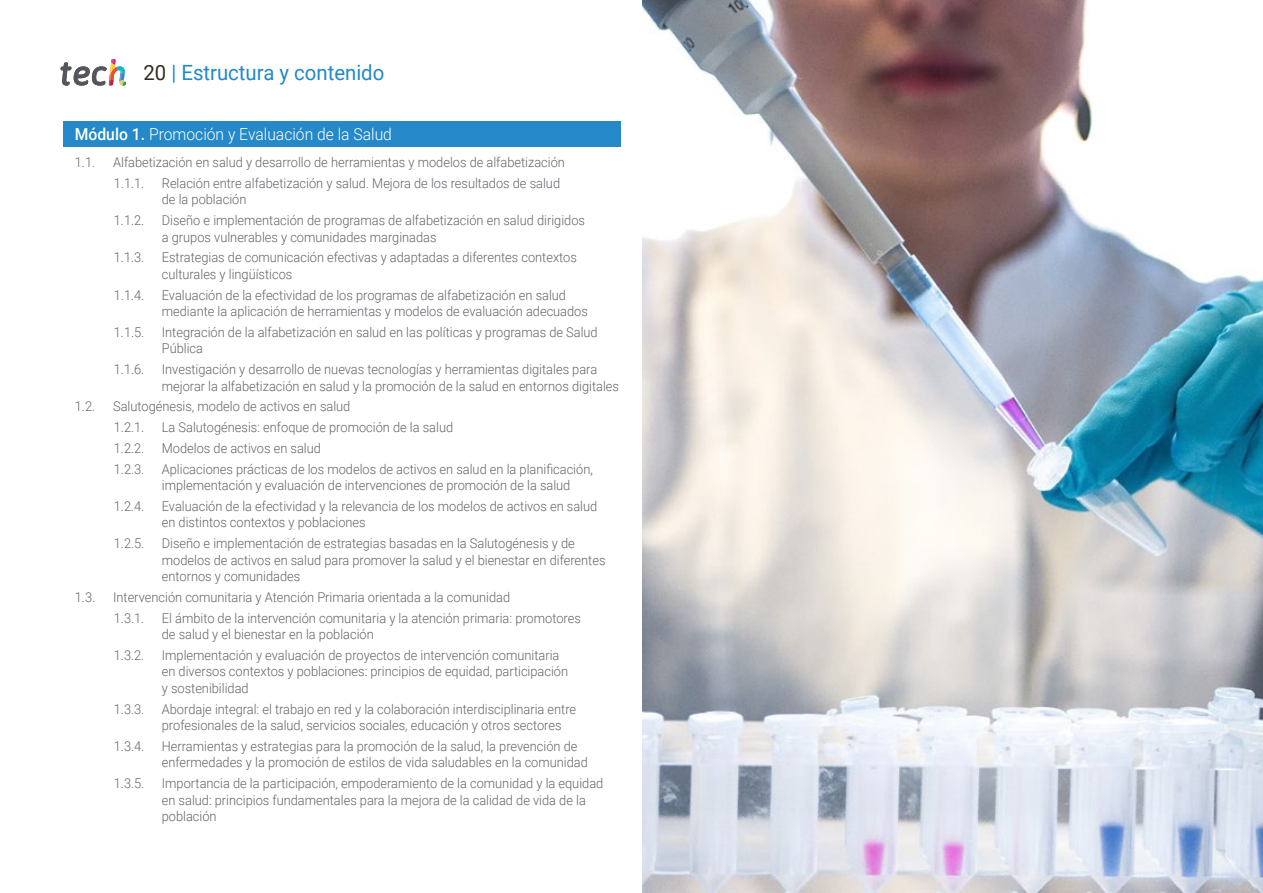
<style>
.page{position:relative;width:1263px;height:893px;background:#fff}
.page>*{position:absolute;margin:0;border:0;box-sizing:border-box;transform-origin:0 0}
.t1{font:21px "Roboto";color:#2488c9}
.t2{font:300 16.5px "Roboto";color:#fff;scale:.95 1}
.t3{font:300 13.5px/16.5px "Roboto";color:#61646a;scale:.95 1}
.s1{color:#312e20}
.s2{font-weight:500}
</style>
<div class="page">
<img style="left:642px;top:0;width:621px;height:893px">
<div style="left:64px;top:121px;width:557px;height:25px;background:#2488c9"></div>
<svg style="left:61px;top:59px;width:65px;height:27px"></svg>
<h1 class="t1" style="left:144px;top:57px;width:242px"><span class="s1">20</span> | Estructura y contenido</h1>
<p class="t2" style="left:75px;top:123px;width:335px"><span class="s2">Módulo 1.</span> Promoción y Evaluación de la Salud</p>
<p class="t3" style="left:75px;top:154px;width:23px">1.1.</p>
<p class="t3" style="left:113px;top:151px;width:477px;line-height:20.7px">Alfabetización en salud y desarrollo de herramientas y modelos de alfabetización<br>1.1.1.</p>
<p class="t3" style="left:162px;top:174px;width:421px">Relación entre alfabetización y salud. Mejora de los resultados de salud de la población</p>
<p class="t3" style="left:114px;top:212px;width:34px">1.1.2.</p>
<p class="t3" style="left:162px;top:212px;width:447px">Diseño e implementación de programas de alfabetización en salud dirigidos a grupos vulnerables y comunidades marginadas</p>
<p class="t3" style="left:114px;top:249px;width:34px">1.1.3.</p>
<p class="t3" style="left:162px;top:249px;width:438px">Estrategias de comunicación efectivas y adaptadas a diferentes contextos culturales y lingüísticos</p>
<p class="t3" style="left:114px;top:286px;width:34px">1.1.4.</p>
<p class="t3" style="left:162px;top:286px;width:450px">Evaluación de la efectividad de los programas de alfabetización en salud mediante la aplicación de herramientas y modelos de evaluación adecuados</p>
<p class="t3" style="left:114px;top:323px;width:34px">1.1.5.</p>
<p class="t3" style="left:162px;top:323px;width:460px">Integración de la alfabetización en salud en las políticas y programas de Salud<br>Pública</p>
<p class="t3" style="left:114px;top:361px;width:34px">1.1.6.</p>
<p class="t3" style="left:162px;top:361px;width:483px">Investigación y desarrollo de nuevas tecnologías y herramientas digitales para mejorar la alfabetización en salud y la promoción de la salud en entornos digitales</p>
<p class="t3" style="left:75px;top:398px;width:23px">1.2.</p>
<p class="t3" style="left:113px;top:396px;width:251px;line-height:20.7px">Salutogénesis, modelo de activos en salud<br>1.2.1.</p>
<p class="t3" style="left:162px;top:419px;width:308px">La Salutogénesis: enfoque de promoción de la salud</p>
<p class="t3" style="left:114px;top:439px;width:34px">1.2.2.</p>
<p class="t3" style="left:162px;top:439px;width:169px">Modelos de activos en salud</p>
<p class="t3" style="left:114px;top:460px;width:34px">1.2.3.</p>
<p class="t3" style="left:162px;top:460px;width:455px">Aplicaciones prácticas de los modelos de activos en salud en la planificación, implementación y evaluación de intervenciones de promoción de la salud</p>
<p class="t3" style="left:114px;top:497px;width:34px">1.2.4.</p>
<p class="t3" style="left:162px;top:497px;width:460px">Evaluación de la efectividad y la relevancia de los modelos de activos en salud en distintos contextos y poblaciones</p>
<p class="t3" style="left:114px;top:535px;width:34px">1.2.5.</p>
<p class="t3" style="left:162px;top:535px;width:468px">Diseño e implementación de estrategias basadas en la Salutogénesis y de modelos de activos en salud para promover la salud y el bienestar en diferentes entornos y comunidades</p>
<p class="t3" style="left:75px;top:588px;width:23px">1.3.</p>
<p class="t3" style="left:113px;top:586px;width:419px;line-height:20.7px">Intervención comunitaria y Atención Primaria orientada a la comunidad<br>1.3.1.</p>
<p class="t3" style="left:162px;top:609px;width:443px">El ámbito de la intervención comunitaria y la atención primaria: promotores de salud y el bienestar en la población</p>
<p class="t3" style="left:114px;top:646px;width:34px">1.3.2.</p>
<p class="t3" style="left:162px;top:646px;width:429px">Implementación y evaluación de proyectos de intervención comunitaria en diversos contextos y poblaciones: principios de equidad, participación y sostenibilidad</p>
<p class="t3" style="left:114px;top:700px;width:34px">1.3.3.</p>
<p class="t3" style="left:162px;top:700px;width:438px">Abordaje integral: el trabajo en red y la colaboración interdisciplinaria entre profesionales de la salud, servicios sociales, educación y otros sectores</p>
<p class="t3" style="left:114px;top:737px;width:34px">1.3.4.</p>
<p class="t3" style="left:162px;top:737px;width:450px">Herramientas y estrategias para la promoción de la salud, la prevención de enfermedades y la promoción de estilos de vida saludables en la comunidad</p>
<p class="t3" style="left:114px;top:775px;width:34px">1.3.5.</p>
<p class="t3" style="left:162px;top:775px;width:466px">Importancia de la participación, empoderamiento de la comunidad y la equidad en salud: principios fundamentales para la mejora de la calidad de vida de la población</p>
</div>
